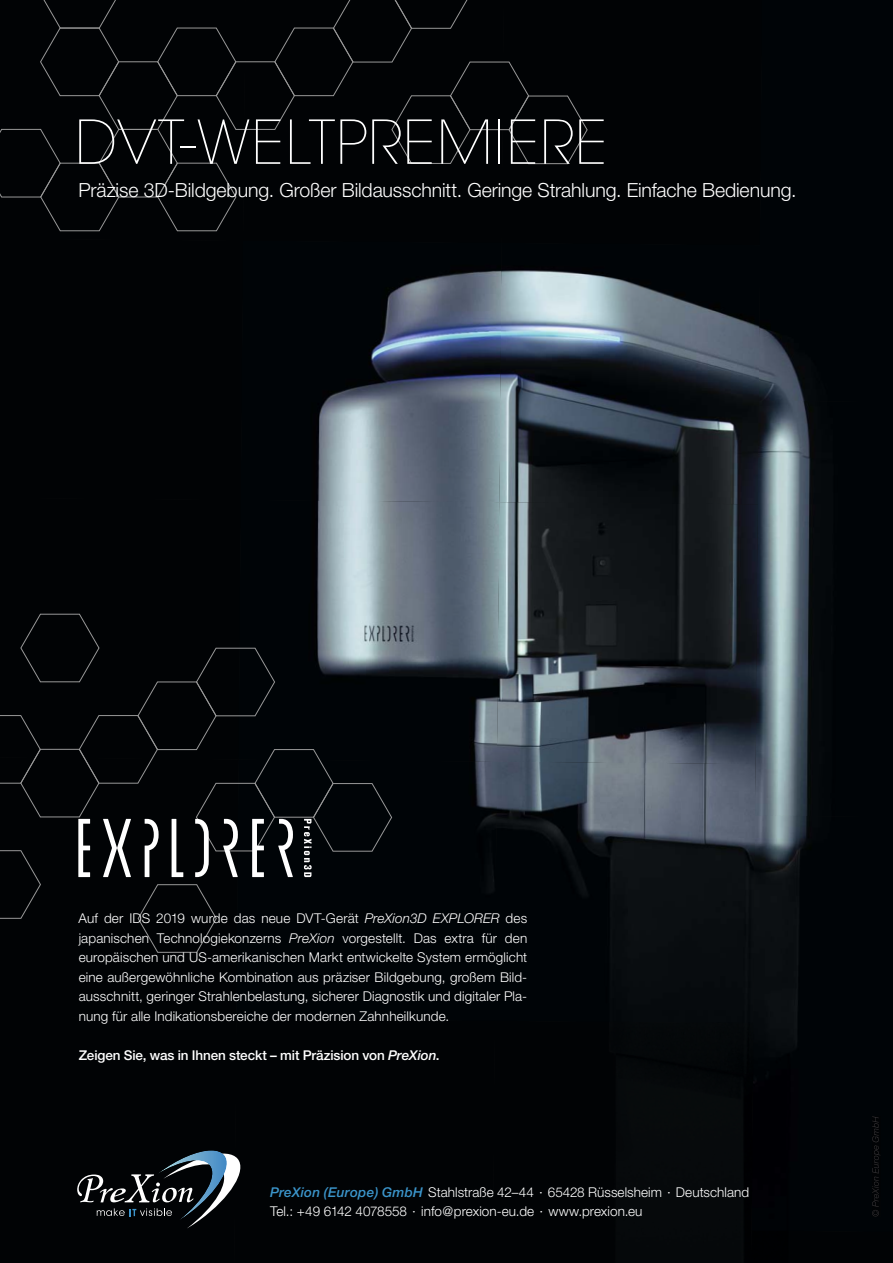
<style>
.page{position:relative;width:893px;height:1263px;background:#fff}
.page>*{position:absolute;margin:0;border:0;box-sizing:border-box;transform-origin:0 0}
.t1{font:200 60px "Avant Garde";letter-spacing:.02em;color:#fff}
.t2{font:300 19.5px "Helvetica Neue";letter-spacing:-.005em;color:#fff}
.t3{font:300 13.5px/19.5px "Helvetica Neue";letter-spacing:.005em;color:#fff}
.t4{font:500 13.5px "Helvetica Neue";letter-spacing:-.01em;color:#fff}
.s1{font-style:italic}
.s2{font-weight:500;font-style:italic;color:#3b95cb}
</style>
<div class="page">
<div style="left:0;top:231px;width:243px;height:7px;background:#010305"></div>
<div style="left:243px;top:231px;width:258px;height:10px;background:#010305"></div>
<div style="left:501px;top:0;width:257px;height:243px;background:#010305"></div>
<div style="left:758px;top:0;width:135px;height:401px;background:#000407"></div>
<div style="left:0;top:238px;width:243px;height:260px;background:#010305"></div>
<img style="left:241px;top:241px;width:261px;height:259px">
<img style="left:499px;top:243px;width:261px;height:259px">
<img style="left:755px;top:401px;width:138px;height:414px">
<div style="left:0;top:498px;width:241px;height:116px;background:#010305"></div>
<img style="left:238px;top:500px;width:262px;height:259px">
<img style="left:497px;top:502px;width:261px;height:262px">
<div style="left:0;top:953px;width:236px;height:63px;background:#010305"></div>
<div style="left:236px;top:759px;width:261px;height:259px;background:#000407"></div>
<img style="left:495px;top:761px;width:261px;height:260px">
<img style="left:751px;top:815px;width:142px;height:415px">
<div style="left:0;top:1016px;width:237px;height:247px;background:#010305"></div>
<div style="left:234px;top:1018px;width:261px;height:245px;background:#010305"></div>
<div style="left:492px;top:1021px;width:262px;height:242px;background:#020406"></div>
<div style="left:751px;top:1230px;width:142px;height:33px;background:#010305"></div>
<svg style="left:77px;top:1147px;width:170px;height:81px;background:#252b2f"></svg>
<img style="left:872px;top:1116px;width:8px;height:20px">
<img style="left:872px;top:1136px;width:8px;height:80px">
<div style="left:0;top:0;width:588px;height:231px;background:#010305"></div>
<svg style="left:0;top:614px;width:392px;height:339px;background:#0d1012"></svg>
<h1 class="t1" style="left:75px;top:108px;width:534px">DVT-WELTPREMIERE</h1>
<h2 class="t2" style="left:78px;top:182px;width:719px">Präzise 3D-Bildgebung. Großer Bildausschnitt. Geringe Strahlung. Einfache Bedienung.</h2>
<p class="t3" style="left:79px;top:910px;width:450px;text-align:justify">Auf der IDS 2019 wurde das neue DVT-Gerät <span class="s1">PreXion3D EXPLORER</span> des japanischen Technologiekonzerns <span class="s1">PreXion</span> vorgestellt. Das extra für den europäischen und US-amerikanischen Markt entwickelte System ermöglicht eine außergewöhnliche Kombination aus präziser Bildgebung, großem Bild&shy;ausschnitt, geringer Strahlenbelastung, sicherer Diagnostik und digitaler Pla&shy;nung für alle Indikationsbereiche der modernen Zahnheilkunde.</p>
<p class="t4" style="left:79px;top:1050px;width:362px">Zeigen Sie, was in Ihnen steckt – mit Präzision von <span class="s1">PreXion</span>.</p>
<p class="t3" style="left:270px;top:1183px;width:481px"><span class="s2">PreXion (Europe) GmbH</span> Stahlstraße 42–44 · 65428 Rüsselsheim · Deutschland<br>Tel.: +49 6142 4078558 · info@prexion-eu.de · www.prexion.eu</p>
</div>
